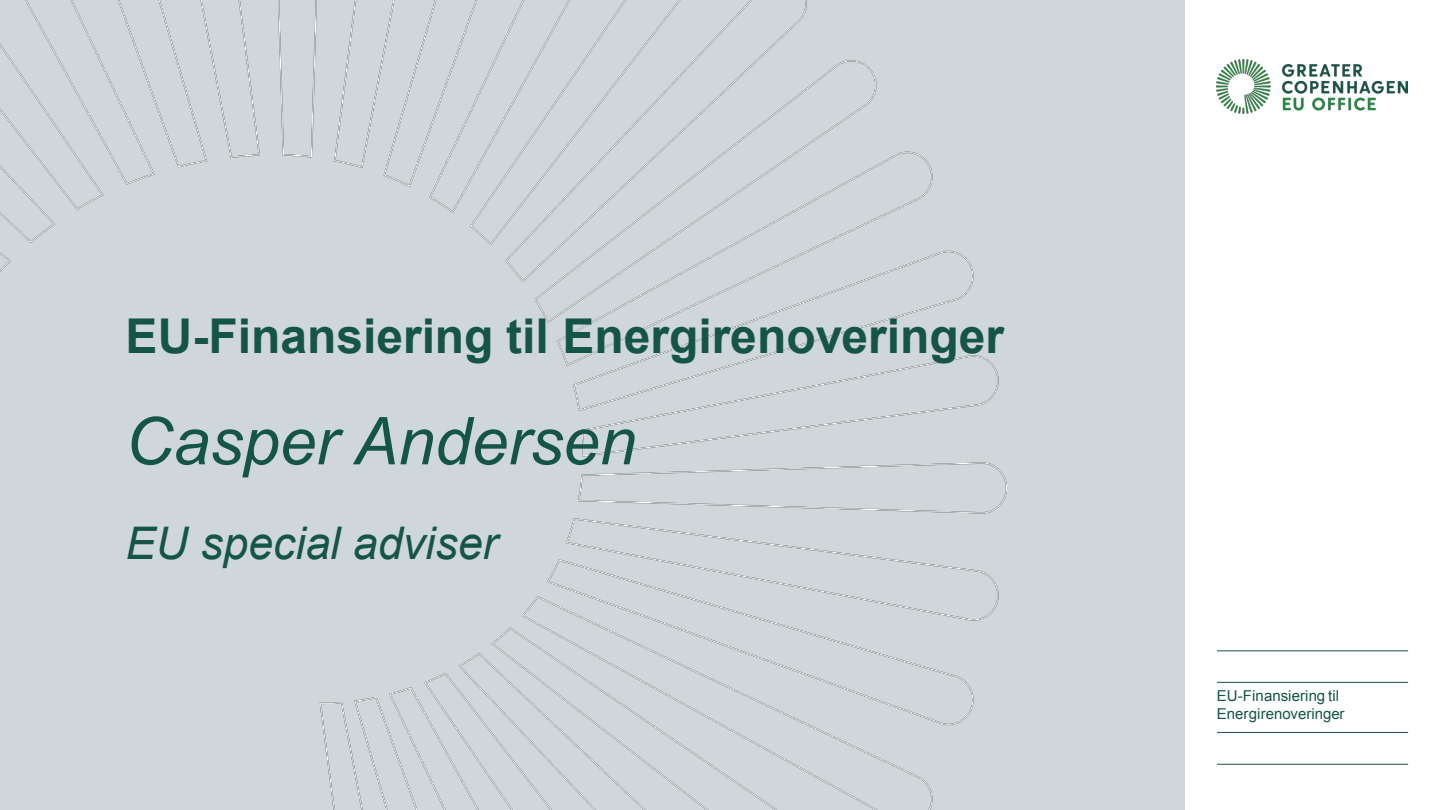
<style>
.page{position:relative;width:1440px;height:810px;background:#d0d7da}
.page>*{position:absolute;margin:0;border:0;box-sizing:border-box;transform-origin:0 0}
.t1{font:italic 66px "Arial";color:#145546}
.t2{font:700 48px "Arial";color:#145546}
.t3{font:italic 45px "Arial";color:#145546}
.t4{font:15px/18px "Arial";letter-spacing:.005em;color:#145546}
</style>
<div class="page">
<div style="left:1185px;top:0;width:255px;height:810px;background:#fff"></div>
<img style="left:1217px;top:59px;width:191px;height:54px">
<hr style="left:1217px;top:732px;width:191px;height:1px;background:#145546">
<hr style="left:1217px;top:764px;width:191px;height:1px;background:#145546">
<hr style="left:1217px;top:682px;width:191px;height:1px;background:#145546">
<hr style="left:1217px;top:650px;width:191px;height:1px;background:#145546">
<img style="left:0;top:0;width:1007px;height:810px">
<h2 class="t2" style="left:126px;top:310px;width:880px">EU-Finansiering til Energirenoveringer</h2>
<h1 class="t1" style="left:126px;top:405px;width:512px">Casper Andersen</h1>
<h3 class="t3" style="left:126px;top:518px;width:373px">EU special adviser</h3>
<p class="t4" style="left:1217px;top:687px;width:129px">EU-Finansiering til<br>Energirenoveringer</p>
</div>
